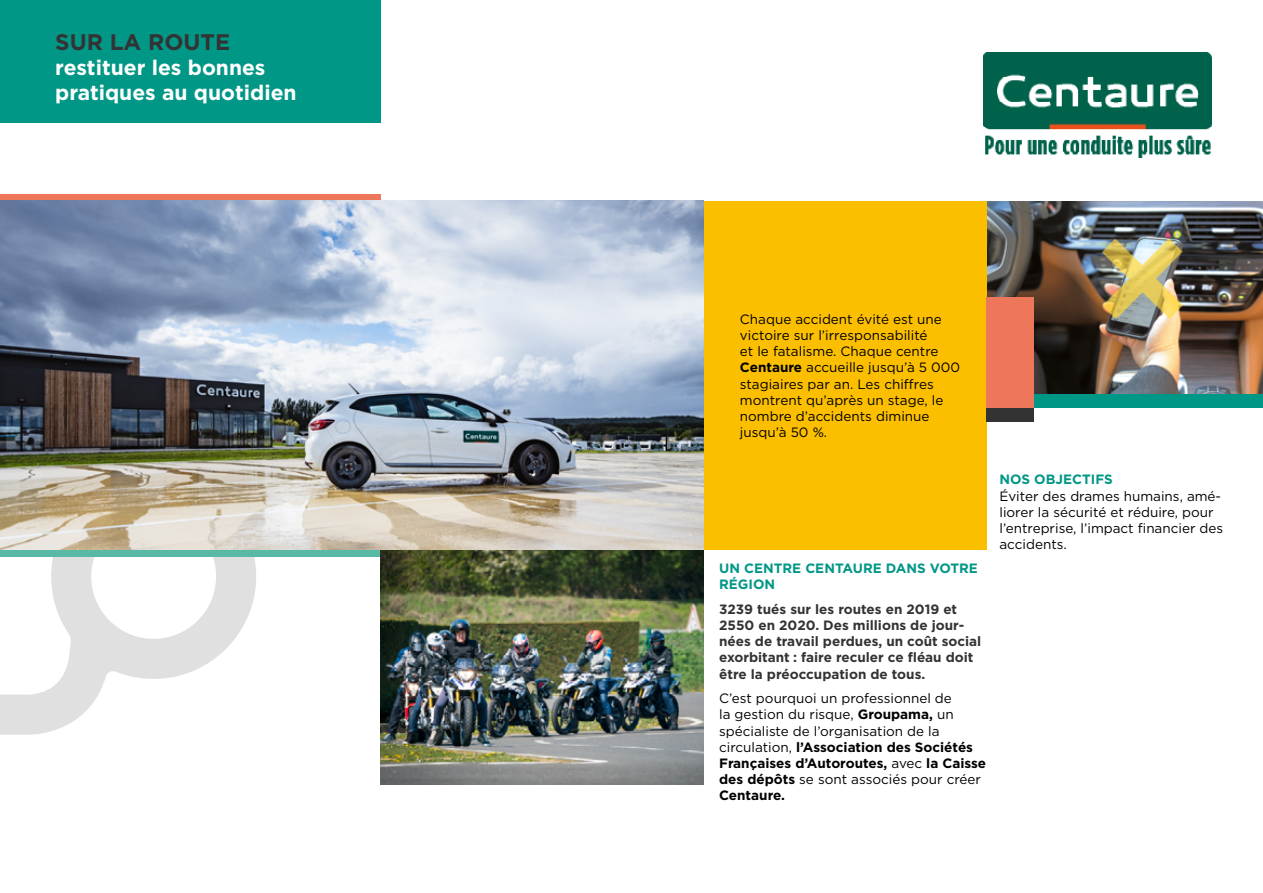
<style>
.page{position:relative;width:1263px;height:893px;background:#fff}
.page>*{position:absolute;margin:0;border:0;box-sizing:border-box;transform-origin:0 0}
.t1{font:700 22.5px "Gotham";color:#333334}
.t2{font:700 21px/25.2px "Gotham";color:#fff}
.t3{font:13.5px/16.2px "Gotham";color:#000}
.t4{font:700 13.5px/16.2px "Gotham";color:#333334}
.t5{font:700 13.5px/16.2px "Gotham";color:#009786}
.s1{font-weight:700}
</style>
<div class="page">
<svg style="left:0;top:557px;width:256px;height:178px"></svg>
<div style="left:0;top:195px;width:381px;height:186px;background:linear-gradient(to right,#ee765b,#ee765b)"></div>
<div style="left:0;top:432px;width:407px;height:125px;background:#58baa4"></div>
<div style="left:0;top:0;width:381px;height:122px;background:#009786"></div>
<img style="left:381px;top:550px;width:323px;height:234px">
<img style="left:986px;top:201px;width:277px;height:193px">
<div style="left:607px;top:201px;width:379px;height:349px;background:#fcbf00"></div>
<img style="left:983px;top:53px;width:228px;height:105px">
<img style="left:0;top:201px;width:704px;height:349px">
<div style="left:986px;top:408px;width:48px;height:13px;background:#333334"></div>
<div style="left:1034px;top:394px;width:229px;height:14px;background:#009786"></div>
<div style="left:986px;top:297px;width:48px;height:111px;background:#ee765b"></div>
<h1 class="t1" style="left:55px;top:27px;width:176px">SUR LA ROUTE</h1>
<h2 class="t2" style="left:55px;top:55px;width:243px">restituer les bonnes pratiques au quotidien</h2>
<p class="t3" style="left:740px;top:311px;width:222px">Chaque accident évité est une victoire sur l’irresponsabilité<br>et le fatalisme. Chaque centre<br><span class="s1">Centaure</span> accueille jusqu’à 5 000 stagiaires par an. Les chiffres montrent qu’après un stage, le nombre d’accidents diminue jusqu’à 50 %.</p>
<p class="t5" style="left:719px;top:560px;width:260px">UN CENTRE CENTAURE DANS VOTRE<br>RÉGION</p>
<p class="t4" style="left:719px;top:601px;width:264px">3239 tués sur les routes en 2019 et 2550 en 2020. Des millions de jour&shy;nées de travail perdues, un coût social exorbitant : faire reculer ce fléau doit être la préoccupation de tous.</p>
<p class="t3" style="left:719px;top:690px;width:268px">C’est pourquoi un professionnel de<br>la gestion du risque, <span class="s1">Groupama,</span> un spécialiste de l’organisation de la circulation, <span class="s1">l’Association des Sociétés Françaises d’Autoroutes,</span> avec <span class="s1">la Caisse des dépôts</span> se sont associés pour créer <span class="s1">Centaure.</span></p>
<p class="t5" style="left:999px;top:471px;width:115px">NOS OBJECTIFS</p>
<p class="t3" style="left:999px;top:487px;width:225px">Éviter des drames humains, amé&shy;liorer la sécurité et réduire, pour l’entreprise, l’impact financier des accidents.</p>
</div>
